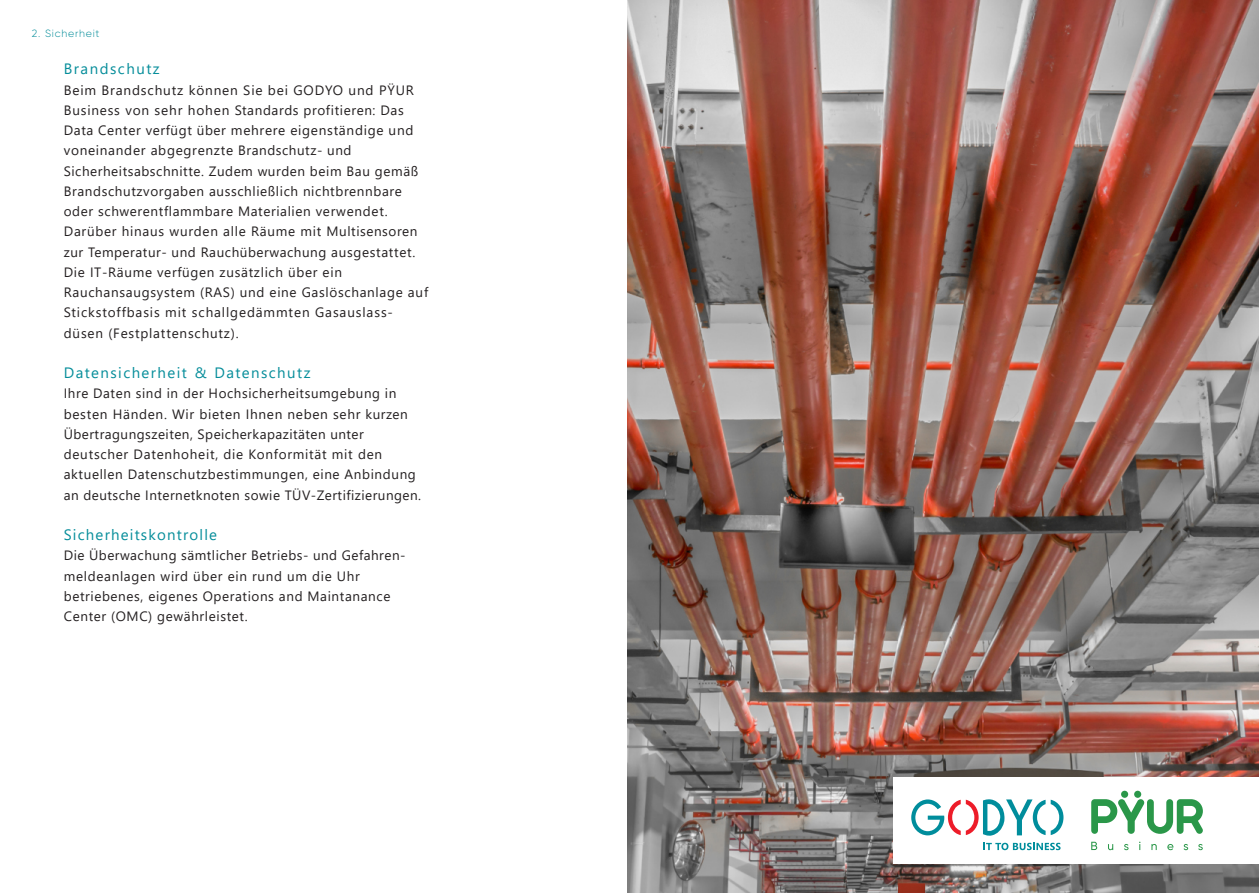
<style>
.page{position:relative;width:1259px;height:893px;background:#fff}
.page>*{position:absolute;margin:0;border:0;box-sizing:border-box;transform-origin:0 0}
.t1{font:15px "Segoe UI";letter-spacing:.095em;color:#058d9a}
.t2{font:13.5px/20.2px "Segoe UI";letter-spacing:.045em;color:#231f20}
.t3{font:300 10.5px "Gilroy";letter-spacing:.07em;color:#058d9a}
</style>
<div class="page">
<img style="left:628px;top:0;width:631px;height:893px">
<div style="left:893px;top:777px;width:366px;height:86px;background:#fff"></div>
<svg style="left:911px;top:799px;width:49px;height:36px"></svg>
<svg style="left:966px;top:799px;width:97px;height:37px"></svg>
<svg style="left:983px;top:843px;width:77px;height:7px"></svg>
<div style="left:1121px;top:791px;width:7px;height:7px;background:#2a9749;border-radius:50%"></div>
<div style="left:1134px;top:791px;width:7px;height:7px;background:#2a9749;border-radius:50%"></div>
<svg style="left:1091px;top:799px;width:112px;height:35px"></svg>
<svg style="left:1091px;top:842px;width:6px;height:8px"></svg>
<svg style="left:1108px;top:844px;width:5px;height:6px"></svg>
<svg style="left:1124px;top:844px;width:4px;height:6px"></svg>
<svg style="left:1151px;top:844px;width:5px;height:6px"></svg>
<svg style="left:1167px;top:844px;width:6px;height:6px"></svg>
<svg style="left:1183px;top:844px;width:5px;height:6px"></svg>
<svg style="left:1198px;top:844px;width:4px;height:6px"></svg>
<p class="t3" style="left:32px;top:29px;width:69px">2. Sicherheit</p>
<p class="t1" style="left:64px;top:63px;width:97px">Brandschutz</p>
<p class="t2" style="left:64px;top:81px;width:366px">Beim Brandschutz können Sie bei GODYO und PŸUR Business von sehr hohen Standards profitieren: Das Data Center verfügt über mehrere eigenständige und voneinander abgegrenzte Brandschutz- und Sicherheitsabschnitte. Zudem wurden beim Bau gemäß Brandschutzvorgaben ausschließlich nichtbrennbare oder schwerentflammbare Materialien verwendet.<br>Darüber hinaus wurden alle Räume mit Multisensoren zur Temperatur- und Rauchüberwachung ausgestattet.<br>Die IT-Räume verfügen zusätzlich über ein Rauchansaugsystem (RAS) und eine Gaslöschanlage auf Stickstoffbasis mit schallgedämmten Gasauslass&shy;düsen (Festplattenschutz).</p>
<p class="t1" style="left:64px;top:367px;width:248px">Datensicherheit &amp; Datenschutz</p>
<p class="t2" style="left:64px;top:385px;width:359px">Ihre Daten sind in der Hochsicherheitsumgebung in besten Händen. Wir bieten Ihnen neben sehr kurzen Übertragungszeiten, Speicherkapazitäten unter deutscher Datenhoheit, die Konformität mit den aktuellen Datenschutzbestimmungen, eine Anbindung an deutsche Internetknoten sowie TÜV-Zertifizierungen.</p>
<p class="t1" style="left:64px;top:529px;width:155px">Sicherheitskontrolle</p>
<p class="t2" style="left:64px;top:547px;width:343px">Die Überwachung sämtlicher Betriebs- und Gefahren&shy;meldeanlagen wird über ein rund um die Uhr betriebenes, eigenes Operations and Maintanance Center (OMC) gewährleistet.</p>
</div>
